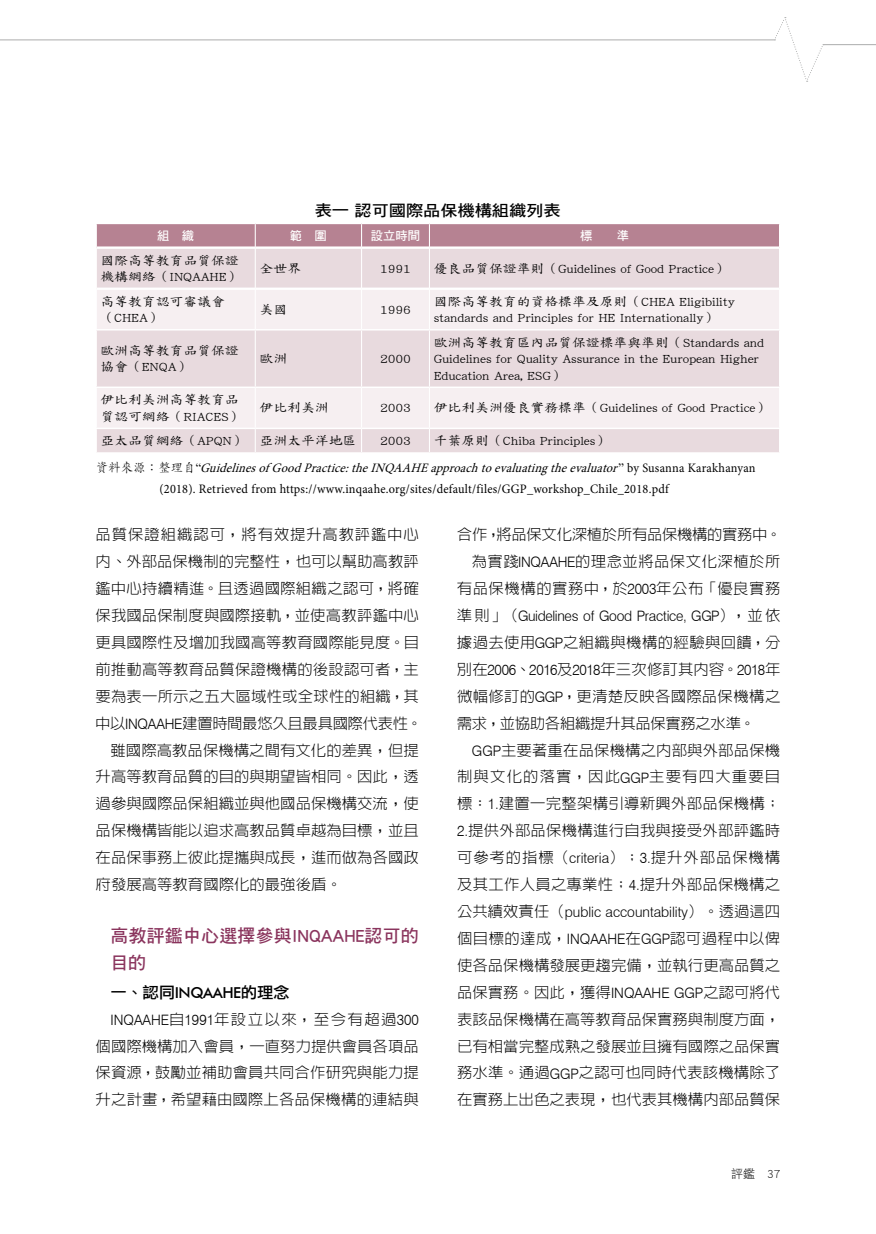
<style>
.page{position:relative;width:876px;height:1234px;background:#fff}
.page>*{position:absolute;margin:0;border:0;box-sizing:border-box;transform-origin:0 0}
.t1{font:18px/26.8px "DF Hei Std W7";letter-spacing:.01em;color:#8a345d}
.t2{font:15.75px "DF Hei Std W7";letter-spacing:-.01em;color:#000;scale:1.1 1}
.t3{font:15.75px "DF Li Hei Std W5";color:#000;scale:1.05 1}
.t4{font:300 15px/26.8px "AR Hei B5 HK";letter-spacing:.005em;color:#000;text-align:justify}
.t5{font:300 15px/26.8px "AR Hei B5 HK";letter-spacing:.025em;color:#000;text-align:right}
.t6{font:300 15px "Swiss 721 BT";letter-spacing:-.02em;color:#000;scale:.93 1}
.t7{font:300 15px "AR Hei B5 HK";letter-spacing:-.02em;color:#000}
.t8{font:300 15px "AR Hei B5 HK";letter-spacing:.06em;color:#000}
.t9{font:300 14.4px "Swiss 721 BT";letter-spacing:-.01em;color:#000}
.t10{font:12.9px/20.2px "Minion Pro";letter-spacing:.02em;color:#000;scale:.95 1}
.t11{font:12.75px/16.5px "DF Biao Kai Shu Std W5";letter-spacing:-.01em;color:#000;scale:1.1 1}
.t12{font:12.3px "DF Hei Std W7";color:#fff}
.t13{font:12px "DF Hei Std W3";color:#000}
.s1{font-family:"DF Kai Shu Std W3"}
.s2{font-family:"Times New Roman"}
.s3{font-style:italic}
.s4{font-family:"Swiss 721 BT";font-size:14.4px}
.s5{font-family:"Futura BT";font-weight:500;font-size:15px}
.s6{font-family:"Swiss 721 BT"}
.s7{font-family:"AR Hei B5 HK";font-size:15px}
.s8{font-family:"AR Hei B5 HK"}
</style>
<div class="page">
<hr style="left:0;top:39px;width:775px;height:1px;background:#b5b6b6">
<hr style="left:823px;top:44px;width:53px;height:1px;background:#b5b6b6">
<svg style="left:774px;top:17px;width:50px;height:65px"></svg>
<div style="left:97px;top:249px;width:682px;height:203px;background:#e8dade"></div>
<svg style="left:97px;top:290px;width:682px;height:137px;fill:#f6eff1"></svg>
<hr style="left:95px;top:329px;width:160px;height:1px;background:#fff">
<hr style="left:255px;top:329px;width:107px;height:1px;background:#fff">
<hr style="left:362px;top:329px;width:67px;height:1px;background:#fff">
<hr style="left:429px;top:329px;width:351px;height:1px;background:#fff">
<hr style="left:95px;top:386px;width:160px;height:2px;background:#fff">
<hr style="left:255px;top:386px;width:107px;height:2px;background:#fff">
<hr style="left:362px;top:386px;width:67px;height:2px;background:#fff">
<hr style="left:429px;top:386px;width:351px;height:2px;background:#fff">
<hr style="left:95px;top:427px;width:160px;height:2px;background:#fff">
<hr style="left:255px;top:427px;width:107px;height:2px;background:#fff">
<hr style="left:362px;top:427px;width:67px;height:2px;background:#fff">
<hr style="left:429px;top:427px;width:351px;height:2px;background:#fff">
<svg style="left:96px;top:223px;width:684px;height:24px;background:#bb8b9a"></svg>
<hr style="left:255px;top:248px;width:1px;height:40px;background:#fff">
<hr style="left:361px;top:248px;width:1px;height:40px;background:#fff">
<hr style="left:429px;top:248px;width:1px;height:40px;background:#fff">
<hr style="left:255px;top:289px;width:1px;height:40px;background:#fff">
<hr style="left:361px;top:289px;width:1px;height:40px;background:#fff">
<hr style="left:429px;top:289px;width:1px;height:40px;background:#fff">
<hr style="left:255px;top:330px;width:1px;height:56px;background:#fff">
<hr style="left:361px;top:330px;width:1px;height:56px;background:#fff">
<hr style="left:429px;top:330px;width:1px;height:56px;background:#fff">
<hr style="left:255px;top:388px;width:1px;height:39px;background:#fff">
<hr style="left:361px;top:388px;width:1px;height:39px;background:#fff">
<hr style="left:429px;top:388px;width:1px;height:39px;background:#fff">
<svg style="left:255px;top:429px;width:1px;height:23px"></svg>
<svg style="left:361px;top:429px;width:1px;height:23px"></svg>
<svg style="left:429px;top:429px;width:1px;height:23px"></svg>
<hr style="left:97px;top:288px;width:158px;height:1px;background:#fff">
<hr style="left:97px;top:289px;width:158px;height:1px;background:#fff">
<hr style="left:255px;top:288px;width:107px;height:1px;background:#fff">
<hr style="left:255px;top:289px;width:107px;height:1px;background:#fff">
<hr style="left:362px;top:288px;width:67px;height:1px;background:#fff">
<hr style="left:362px;top:289px;width:67px;height:1px;background:#fff">
<hr style="left:429px;top:288px;width:350px;height:1px;background:#fff">
<hr style="left:429px;top:289px;width:350px;height:1px;background:#fff">
<p class="t2" style="left:315px;top:202px;width:225px">表一 認可國際品保機構組織列表</p>
<p class="t12" style="left:157px;top:229px;width:38px">組　織</p>
<p class="t12" style="left:290px;top:229px;width:38px">範　圍</p>
<p class="t12" style="left:371px;top:229px;width:51px">設立時間</p>
<p class="t12" style="left:580px;top:229px;width:51px">標　　準</p>
<p class="t11" style="left:100px;top:251px;width:129px">國際高等教育品質保證機構網絡（INQAAHE）</p>
<p class="t11" style="left:260px;top:260px;width:39px">全世界</p>
<p class="t11" style="left:380px;top:260px;width:30px">1991</p>
<p class="t11" style="left:434px;top:260px;width:269px">優良品質保證準則（Guidelines of Good Practice）</p>
<p class="t11" style="left:100px;top:292px;width:115px">高等教育認可審議會（CHEA）</p>
<p class="t11" style="left:260px;top:301px;width:27px">美國</p>
<p class="t11" style="left:380px;top:301px;width:30px">1996</p>
<p class="t11" style="left:434px;top:292px;width:275px">國際高等教育的資格標準及原則（CHEA Eligibility standards and Principles for HE Internationally）</p>
<p class="t11" style="left:100px;top:342px;width:127px">歐洲高等教育品質保證協會（ENQA）</p>
<p class="t11" style="left:260px;top:350px;width:27px">歐洲</p>
<p class="t11" style="left:380px;top:350px;width:30px">2000</p>
<p class="t11" style="left:434px;top:333px;width:302px">歐洲高等教育區內品質保證標準與準則（Standards and<br>Guidelines for Quality Assurance in the European Higher<br>Education Area, ESG）</p>
<p class="t11" style="left:100px;top:391px;width:131px">伊比利美洲高等教育品質認可網絡（RIACES）</p>
<p class="t11" style="left:260px;top:399px;width:64px">伊比利美洲</p>
<p class="t11" style="left:380px;top:399px;width:30px">2003</p>
<p class="t11" style="left:434px;top:399px;width:307px">伊比利美洲優良實務標準（Guidelines of Good Practice）</p>
<p class="t11" style="left:100px;top:432px;width:234px">亞太品質網絡（APQN） 亞洲太平洋地區</p>
<p class="t11" style="left:380px;top:432px;width:30px">2003</p>
<p class="t11" style="left:434px;top:432px;width:161px">千葉原則（Chiba Principles）</p>
<p class="t10" style="left:159px;top:458px;width:629px;text-indent:-64px"><span class="s1">資料來源：整理自</span> <span class="s2">“</span> <span class="s3">Guidelinesof GoodPractice:theINQAAHEapproachtoevaluatingtheevaluator</span> <span class="s2">”</span> b y S u s a n n a K a r a k h a n y a n (2018). Retrieved from https://www.inqaahe.org/sites/default/files/GGP_workshop_Chile_2018.pdf</p>
<p class="t8" style="left:96px;top:527px;width:325px">品質保證組織認可，將有效提升高教評鑑中心</p>
<p class="t4" style="left:96px;top:548px;width:325px">內、外部品保機制的完整性，也可以幫助高教評</p>
<p class="t4" style="left:95px;top:574px;width:325px">鑑中心持續精進。且透過國際組織之認可，將確</p>
<p class="t4" style="left:95px;top:601px;width:325px">保我國品保制度與國際接軌，並使高教評鑑中心</p>
<p class="t4" style="left:95px;top:628px;width:325px">更具國際性及增加我國高等教育國際能見度。目</p>
<p class="t4" style="left:95px;top:655px;width:325px">前推動高等教育品質保證機構的後設認可者，主</p>
<p class="t4" style="left:95px;top:682px;width:325px">要為表一所示之五大區域性或全球性的組織，其</p>
<p class="t7" style="left:95px;top:715px;width:328px">中以<span class="s4">INQAAHE</span>建置時間最悠久且最具國際代表性。</p>
<p class="t4" style="left:110px;top:736px;width:310px">雖國際高教品保機構之間有文化的差異，但提</p>
<p class="t4" style="left:96px;top:763px;width:325px">升高等教育品質的目的與期望皆相同。因此，透</p>
<p class="t4" style="left:96px;top:790px;width:325px">過參與國際品保組織並與他國品保機構交流，使</p>
<p class="t4" style="left:96px;top:817px;width:325px">品保機構皆能以追求高教品質卓越為目標，並且</p>
<p class="t4" style="left:96px;top:843px;width:325px">在品保事務上彼此提攜與成長，進而做為各國政</p>
<p class="t4" style="left:96px;top:870px;width:248px">府發展高等教育國際化的最強後盾。</p>
<p class="t1" style="left:110px;top:921px;width:310px">高教評鑑中心選擇參與INQAAHE認可的目的</p>
<p class="t3" style="left:110px;top:983px;width:172px">一、認同<span class="s5">INQAAHE</span>的理念</p>
<p class="t4" style="left:95px;top:1005px;width:325px;text-indent:15px"><span class="s4">INQAAHE</span>自<span class="s6">1991</span>年設立以來，至今有超過<span class="s6">300</span>個國際機構加入會員，一直努力提供會員各項品保資源，鼓勵並補助會員共同合作研究與能力提升之計畫，希望藉由國際上各品保機構的連結與</p>
<p class="t5" style="left:457px;top:521px;width:326px">合作，將品保文化深植於所有品保機構的實務中。為實踐<span class="s4">INQAAHE</span>的理念並將品保文化深植於所有品保機構的實務中，於<span class="s6">2003</span>年公布「優良實務</p>
<p class="t9" style="left:457px;top:607px;width:325px"><span class="s7">準則」（</span>Guidelines of Good Practice, GGP<span class="s7">），並依</span></p>
<p class="t5" style="left:457px;top:628px;width:325px">據過去使用<span class="s4">GGP</span>之組織與機構的經驗與回饋，分</p>
<p class="t6" style="left:457px;top:660px;width:349px"><span class="s8">別在</span>2006<span class="s8">、</span>2016<span class="s8">及</span>2018<span class="s8">年三次修訂其內容。</span>2018<span class="s8">年</span></p>
<p class="t4" style="left:457px;top:682px;width:325px">微幅修訂的<span class="s4">GGP</span>，更清楚反映各國際品保機構之需求，並協助各組織提升其品保實務之水準。</p>
<p class="t4" style="left:457px;top:736px;width:325px;text-indent:15px"><span class="s4">GGP</span>主要著重在品保機構之內部與外部品保機制與文化的落實，因此<span class="s4">GGP</span>主要有四大重要目標：<span class="s6">1</span><span class="s4">.</span>建置一完整架構引導新興外部品保機構；<span class="s6">2</span><span class="s4">.</span>提供外部品保機構進行自我與接受外部評鑑時可參考的指標（<span class="s4">criteria</span>）；<span class="s6">3</span><span class="s4">.</span>提升外部品保機構及其工作人員之專業性；<span class="s6">4</span><span class="s4">.</span>提升外部品保機構之</p>
<p class="t9" style="left:457px;top:903px;width:325px"><span class="s7">公共績效責任（</span>public accountability<span class="s7">）。透過這四</span></p>
<p class="t4" style="left:457px;top:924px;width:325px">個目標的達成，<span class="s4">INQAAHE</span>在<span class="s4">GGP</span>認可過程中以俾使各品保機構發展更趨完備，並執行更高品質之品保實務。因此，獲得<span class="s4">INQAAHE GGP</span>之認可將代表該品保機構在高等教育品保實務與制度方面，已有相當完整成熟之發展並且擁有國際之品保實務水準。通過<span class="s4">GGP</span>之認可也同時代表該機構除了在實務上出色之表現，也代表其機構內部品質保</p>
<p class="t13" style="left:731px;top:1167px;width:51px">評鑑 37</p>
</div>
